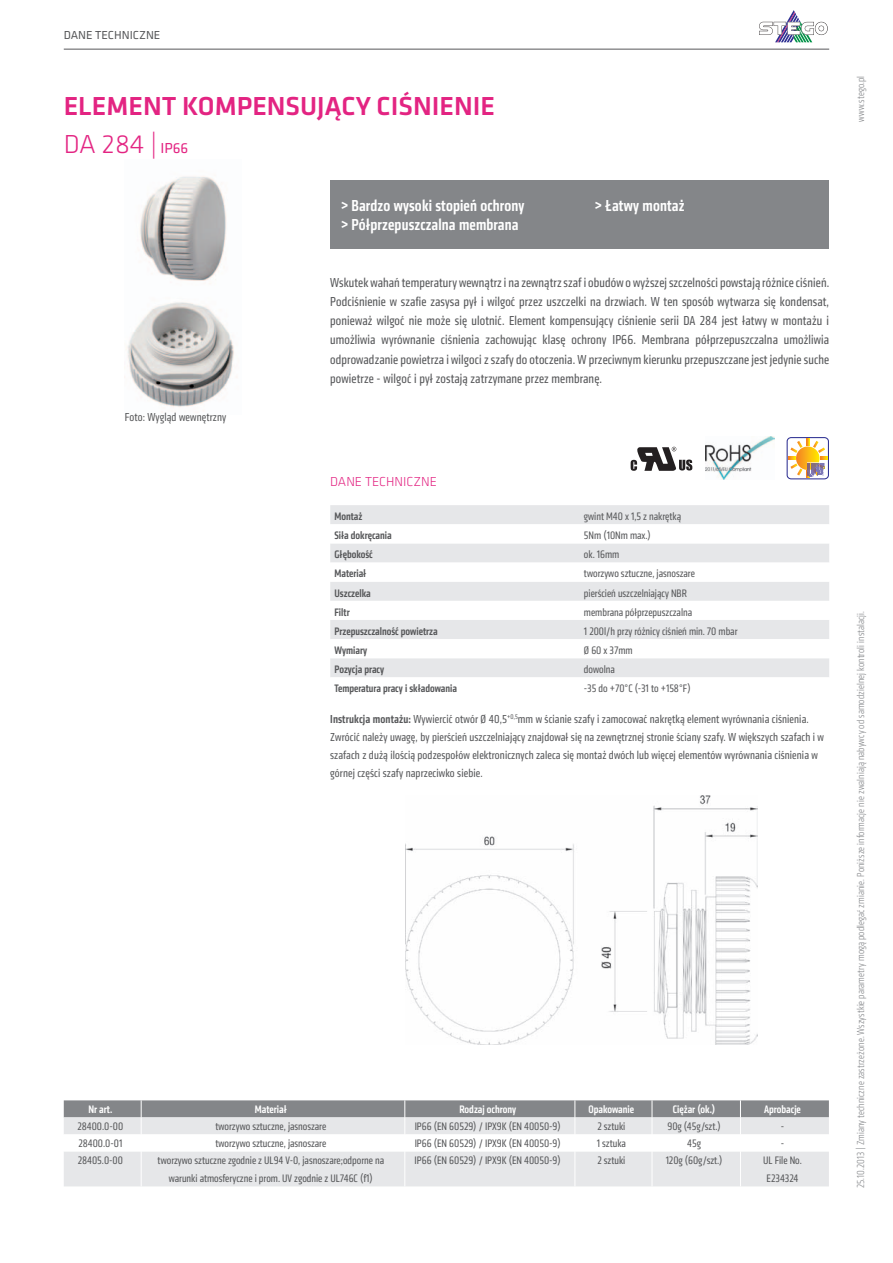
<style>
.page{position:relative;width:893px;height:1263px;background:#fff}
.page>*{position:absolute;margin:0;border:0;box-sizing:border-box;transform-origin:0 0}
.t1{font:500 27px/38.2px "Klavika";color:#e32482}
.t2{font:500 condensed 16.5px/19.2px "Klavika";letter-spacing:.01em;color:#fff}
.t3{font:condensed 13.5px/19.2px "Klavika";letter-spacing:.01em;color:#57585a;text-align:justify}
.t4{font:300 13.5px "Klavika";color:#e32482}
.t5{font:condensed 12px/18px "Klavika";letter-spacing:.01em;color:#57585a}
.t6{font:12px "Klavika";color:#57585a}
.t7{font:500 12px "Klavika";color:#57585a}
.t8{font:condensed 11.25px/18px "Klavika";color:#57585a;text-align:center}
.t9{font:500 condensed 11.25px "Klavika";color:#57585a}
.t10{font:500 condensed 11.25px "Klavika";color:#fff}
.t11{font:300 condensed 10.5px "Klavika";letter-spacing:.01em;color:#848689}
.s1{font-weight:300}
.s2{font-weight:400;font-size:15px}
.s3{font-weight:500}
</style>
<div class="page">
<hr style="left:64px;top:49px;width:765px;height:1px;background:#57585a">
<img style="left:124px;top:176px;width:113px;height:237px">
<img style="left:405px;top:796px;width:353px;height:248px">
<svg style="left:631px;top:447px;width:61px;height:24px"></svg>
<img style="left:705px;top:437px;width:70px;height:42px">
<div style="left:787px;top:437px;width:42px;height:42px;border:1px solid #2e3092;border-radius:4px"></div>
<svg style="left:788px;top:439px;width:39px;height:38px"></svg>
<div style="left:330px;top:180px;width:499px;height:69px;background:#848689"></div>
<div style="left:330px;top:505px;width:499px;height:19px;background:#e6e7e9"></div>
<svg style="left:330px;top:544px;width:499px;height:133px;fill:#e6e7e9"></svg>
<div style="left:64px;top:1152px;width:765px;height:34px;background:#e6e7e9"></div>
<svg style="left:64px;top:1100px;width:765px;height:34px;background:#b6b7ba"></svg>
<hr style="left:141px;top:1151px;width:1px;height:35px;background:#fff">
<hr style="left:404px;top:1151px;width:1px;height:35px;background:#fff">
<hr style="left:574px;top:1151px;width:1px;height:35px;background:#fff">
<hr style="left:652px;top:1151px;width:1px;height:35px;background:#fff">
<hr style="left:740px;top:1151px;width:1px;height:35px;background:#fff">
<svg style="left:775px;top:42px;width:38px;height:1px"></svg>
<svg style="left:759px;top:10px;width:69px;height:32px"></svg>
<p class="t7" style="left:64px;top:26px;width:13px">72</p>
<p class="t6" style="left:64px;top:27px;width:98px">DANE TECHNICZNE</p>
<p class="t1" style="left:64px;top:86px;width:433px">ELEMENT KOMPENSUJĄCY CIŚNIENIE<br><span class="s1">DA 284 |</span> <span class="s2">IP66</span></p>
<p class="t2" style="left:341px;top:195px;width:185px">&gt; Bardzo wysoki stopień ochrony &gt; Półprzepuszczalna membrana</p>
<p class="t2" style="left:595px;top:195px;width:91px">&gt; Łatwy montaż</p>
<p class="t5" style="left:125px;top:408px;width:103px">Foto: Wygląd wewnętrzny</p>
<p class="t3" style="left:330px;top:273px;width:500px">Wskutek wahań temperatury wewnątrz i na zewnątrz szaf i obudów o wyższej szczelności powstają różnice ciśnień.<br>Podciśnienie w szafie zasysa pył i wilgoć przez uszczelki na drzwiach. W ten sposób wytwarza się kondensat, ponieważ wilgoć nie może się ulotnić. Element kompensujący ciśnienie serii DA 284 jest łatwy w montażu i umożliwia wyrównanie ciśnienia zachowując klasę ochrony IP66. Membrana półprzepuszczalna umożliwia odprowadzanie powietrza i wilgoci z szafy do otoczenia. W przeciwnym kierunku przepuszczane jest jedynie suche powietrze - wilgoć i pył zostają zatrzymane przez membranę.</p>
<p class="t4" style="left:330px;top:474px;width:108px">DANE TECHNICZNE</p>
<p class="t9" style="left:334px;top:509px;width:29px">Montaż</p>
<p class="t8" style="left:584px;top:507px;width:99px">gwint M40 x 1,5 z nakrętką</p>
<p class="t9" style="left:334px;top:528px;width:59px">Siła dokręcania</p>
<p class="t8" style="left:584px;top:527px;width:68px">5Nm (10Nm max.)</p>
<p class="t9" style="left:334px;top:547px;width:40px">Głębokość</p>
<p class="t8" style="left:584px;top:546px;width:37px">ok. 16mm</p>
<p class="t9" style="left:334px;top:567px;width:33px">Materiał</p>
<p class="t8" style="left:584px;top:565px;width:112px">tworzywo sztuczne, jasnoszare</p>
<p class="t9" style="left:334px;top:586px;width:38px">Uszczelka</p>
<p class="t8" style="left:584px;top:584px;width:104px">pierścień uszczelniający NBR</p>
<p class="t9" style="left:334px;top:605px;width:17px">Filtr</p>
<p class="t8" style="left:584px;top:603px;width:110px">membrana półprzepuszczalna</p>
<p class="t9" style="left:334px;top:624px;width:105px">Przepuszczalność powietrza</p>
<p class="t8" style="left:584px;top:622px;width:155px">1 200l/h przy różnicy ciśnień min. 70 mbar</p>
<p class="t9" style="left:334px;top:643px;width:34px">Wymiary</p>
<p class="t8" style="left:584px;top:641px;width:50px">Ø 60 x 37mm</p>
<p class="t9" style="left:334px;top:662px;width:51px">Pozycja pracy</p>
<p class="t8" style="left:584px;top:660px;width:32px">dowolna</p>
<p class="t9" style="left:334px;top:681px;width:124px">Temperatura pracy i składowania</p>
<p class="t8" style="left:584px;top:680px;width:108px">-35 do +70°C (-31 to +158°F)</p>
<p class="t5" style="left:330px;top:710px;width:495px"><span class="s3">Instrukcja montażu:</span> Wywiercić otwór Ø 40,5<sup>+0,5</sup>mm w ścianie szafy i zamocować nakrętką element wyrównania ciśnienia.<br>Zwrócić należy uwagę, by pierścień uszczelniający znajdował się na zewnętrznej stronie ściany szafy. W większych szafach i w szafach z dużą ilością podzespołów elektronicznych zaleca się montaż dwóch lub więcej elementów wyrównania ciśnienia w górnej części szafy naprzeciwko siebie.</p>
<p class="t10" style="left:88px;top:1102px;width:25px">Nr art.</p>
<p class="t10" style="left:255px;top:1102px;width:33px">Materiał</p>
<p class="t10" style="left:459px;top:1102px;width:58px">Rodzaj ochrony</p>
<p class="t10" style="left:589px;top:1102px;width:47px">Opakowanie</p>
<p class="t10" style="left:673px;top:1102px;width:44px">Ciężar (ok.)</p>
<p class="t10" style="left:764px;top:1102px;width:38px">Aprobacje</p>
<p class="t8" style="left:77px;top:1117px;width:47px">28400.0-00</p>
<p class="t8" style="left:215px;top:1117px;width:112px">tworzywo sztuczne, jasnoszare</p>
<p class="t8" style="left:415px;top:1117px;width:148px">IP66 (EN 60529) / IPX9K (EN 40050-9)</p>
<p class="t8" style="left:597px;top:1117px;width:29px">2 sztuki</p>
<p class="t8" style="left:667px;top:1117px;width:55px">90g (45g/szt.)</p>
<p class="t8" style="left:781px;top:1117px;width:5px">-</p>
<p class="t8" style="left:78px;top:1134px;width:45px">28400.0-01</p>
<p class="t8" style="left:215px;top:1134px;width:112px">tworzywo sztuczne, jasnoszare</p>
<p class="t8" style="left:415px;top:1134px;width:148px">IP66 (EN 60529) / IPX9K (EN 40050-9)</p>
<p class="t8" style="left:597px;top:1134px;width:31px">1 sztuka</p>
<p class="t8" style="left:687px;top:1134px;width:15px">45g</p>
<p class="t8" style="left:781px;top:1134px;width:5px">-</p>
<p class="t8" style="left:78px;top:1151px;width:47px">28405.0-00</p>
<p class="t8" style="left:158px;top:1151px;width:228px">tworzywo sztuczne zgodnie z UL94 V-0, jasnoszare;odporne na warunki atmosferyczne i prom. UV zgodnie z UL746C (f1)</p>
<p class="t8" style="left:415px;top:1151px;width:148px">IP66 (EN 60529) / IPX9K (EN 40050-9)</p>
<p class="t8" style="left:597px;top:1151px;width:29px">2 sztuki</p>
<p class="t8" style="left:666px;top:1151px;width:58px">120g (60g/szt.)</p>
<p class="t8" style="left:763px;top:1151px;width:40px">UL File No.<br>E234324</p>
<p class="t11" style="left:855px;top:122px;width:47px;rotate:-90deg">www.stego.pl</p>
<p class="t11" style="left:855px;top:1188px;width:579px;rotate:-90deg">25.10.2013 | Zmiany techniczne zastrzeżone. Wszystkie parametry mogą podlegać zmianie. Poniższe informacje nie zwalniają nabywcy od samodzielnej kontroli instalacji.</p>
</div>
